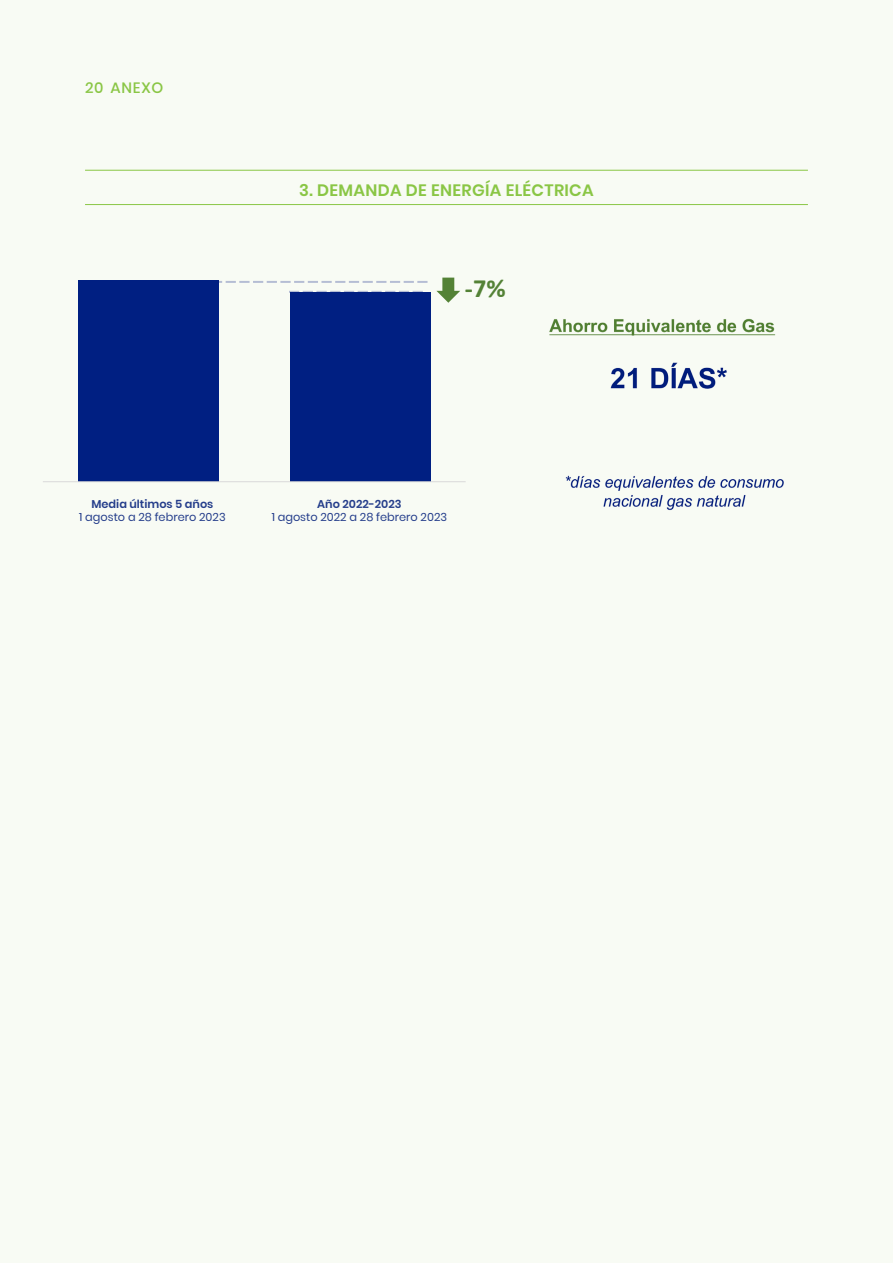
<style>
.page{position:relative;width:893px;height:1263px;background:#f8fbf4}
.page>*{position:absolute;margin:0;border:0;box-sizing:border-box;transform-origin:0 0}
.Titulo__medida{font:700 26.4px "Calibri";color:#548236}
.Titulo__medida-2{font:600 16.5px "Poppins";letter-spacing:.02em;color:#8ac645}
.cintillos{font:500 15px "Poppins";letter-spacing:.05em;color:#8ac645}
.t1{font:11.4px "Poppins";color:#253e8b}
.t2{font:600 11.4px "Poppins";color:#253e8b}
</style>
<div class="page">
<svg style="left:436px;top:278px;width:24px;height:25px"></svg>
<svg style="left:219px;top:281px;width:208px;height:2px"></svg>
<svg style="left:289px;top:291px;width:134px;height:2px"></svg>
<div style="left:78px;top:281px;width:141px;height:201px;background:#001f82"></div>
<div style="left:290px;top:292px;width:141px;height:190px;background:#001f82"></div>
<hr style="left:43px;top:481px;width:423px;height:1px;background:#d9d9d9">
<hr style="left:85px;top:170px;width:723px;height:1px;background:#8ac645">
<hr style="left:85px;top:204px;width:723px;height:1px;background:#8ac645">
<img style="left:549px;top:318px;width:235px;height:192px">
<p class="cintillos" style="left:85px;top:79px;width:20px">20</p>
<p class="cintillos" style="left:111px;top:79px;width:54px">ANEXO</p>
<p class="Titulo__medida-2" style="left:299px;top:181px;width:296px">3. DEMANDA DE ENERGÍA ELÉCTRICA</p>
<p class="Titulo__medida" style="left:465px;top:269px;width:42px">-7%</p>
<p class="t2" style="left:92px;top:497px;width:123px">Media últimos 5 años</p>
<p class="t1" style="left:79px;top:511px;width:148px">1 agosto a 28 febrero 2023</p>
<p class="t2" style="left:317px;top:497px;width:86px">Año 2022-2023</p>
<p class="t1" style="left:272px;top:511px;width:177px">1 agosto 2022 a 28 febrero 2023</p>
</div>
